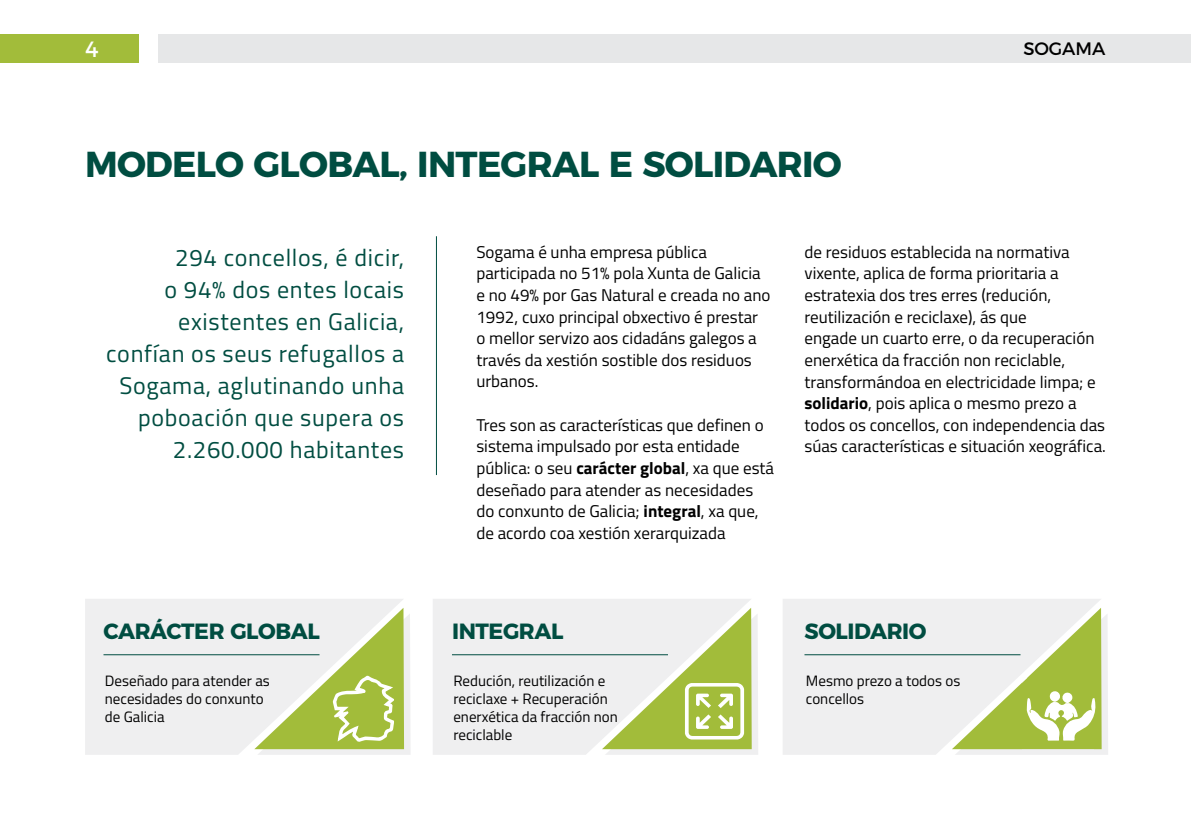
<style>
.page{position:relative;width:1191px;height:840px;background:#fff}
.page>*{position:absolute;margin:0;border:0;box-sizing:border-box;transform-origin:0 0}
.t1{font:700 36px "Montserrat";letter-spacing:-.02em;color:#004d41}
.t2{font:24px/32px "Titillium Web";letter-spacing:.03em;color:#004d41;text-align:right}
.t3{font:700 22px "Montserrat";letter-spacing:-.02em;color:#004d41}
.t4{font:22px "Montserrat";color:#fff}
.t5{font:18px "Montserrat";color:#000}
.t6{font:17px/21.6px "Titillium Web";color:#000}
.t7{font:15px/18px "Titillium Web";color:#000}
.s1{font-weight:700}
</style>
<div class="page">
<div style="left:0;top:34px;width:138px;height:28px;background:#a2bc3a"></div>
<div style="left:159px;top:34px;width:1032px;height:28px;background:#e6e7e8"></div>
<div style="left:85px;top:599px;width:318px;height:155px;background:#efeff0"></div>
<div style="left:433px;top:599px;width:318px;height:155px;background:#efeff0"></div>
<div style="left:783px;top:599px;width:318px;height:155px;background:#efeff0"></div>
<svg style="left:602px;top:607px;width:156px;height:147px"></svg>
<svg style="left:254px;top:607px;width:156px;height:148px"></svg>
<hr style="left:436px;top:236px;width:1px;height:239px;background:#004d41">
<hr style="left:103px;top:654px;width:216px;height:1px;background:#004d41">
<hr style="left:452px;top:654px;width:216px;height:1px;background:#004d41">
<hr style="left:804px;top:654px;width:216px;height:1px;background:#004d41">
<svg style="left:952px;top:607px;width:156px;height:147px"></svg>
<p class="t4" style="left:85px;top:31px;width:15px">4</p>
<h1 class="t1" style="left:85px;top:134px;width:758px">MODELO GLOBAL, INTEGRAL E SOLIDARIO</h1>
<p class="t5" style="left:1023px;top:34px;width:83px">SOGAMA</p>
<h2 class="t2" style="left:106px;top:240px;width:299px">294 concellos, é dicir,<br>o 94% dos entes locais existentes en Galicia, confían os seus refugallos a<br>Sogama, aglutinando unha poboación que supera os<br>2.260.000 habitantes</h2>
<p class="t6" style="left:476px;top:240px;width:295px">Sogama é unha empresa pública participada no 51% pola Xunta de Galicia e no 49% por Gas Natural e creada no ano 1992, cuxo principal obxectivo é prestar o mellor servizo aos cidadáns galegos a través da xestión sostible dos residuos urbanos.</p>
<p class="t6" style="left:476px;top:413px;width:299px">Tres son as características que definen o sistema impulsado por esta entidade pública: o seu <span class="s1">carácter global</span>, xa que está deseñado para atender as necesidades do conxunto de Galicia; <span class="s1">integral</span>, xa que, de acordo coa xestión xerarquizada</p>
<p class="t3" style="left:104px;top:612px;width:143px">CARÁCTER GLOBAL</p>
<p class="t7" style="left:105px;top:670px;width:166px">Deseñado para atender as necesidades do conxunto de Galicia</p>
<p class="t3" style="left:452px;top:612px;width:113px">INTEGRAL</p>
<p class="t7" style="left:453px;top:670px;width:166px">Redución, reutilización e reciclaxe + Recuperación enerxética da fracción non reciclable</p>
<p class="t6" style="left:804px;top:240px;width:303px">de residuos establecida na normativa vixente, aplica de forma prioritaria a estratexia dos tres erres (redución, reutilización e reciclaxe), ás que<br>engade un cuarto erre, o da recuperación enerxética da fracción non reciclable, transformándoa en electricidade limpa; e <span class="s1">solidario</span>, pois aplica o mesmo prezo a todos os concellos, con independencia das súas características e situación xeográfica.</p>
<p class="t3" style="left:804px;top:612px;width:123px">SOLIDARIO</p>
<p class="t7" style="left:806px;top:670px;width:156px">Mesmo prezo a todos os concellos</p>
</div>
